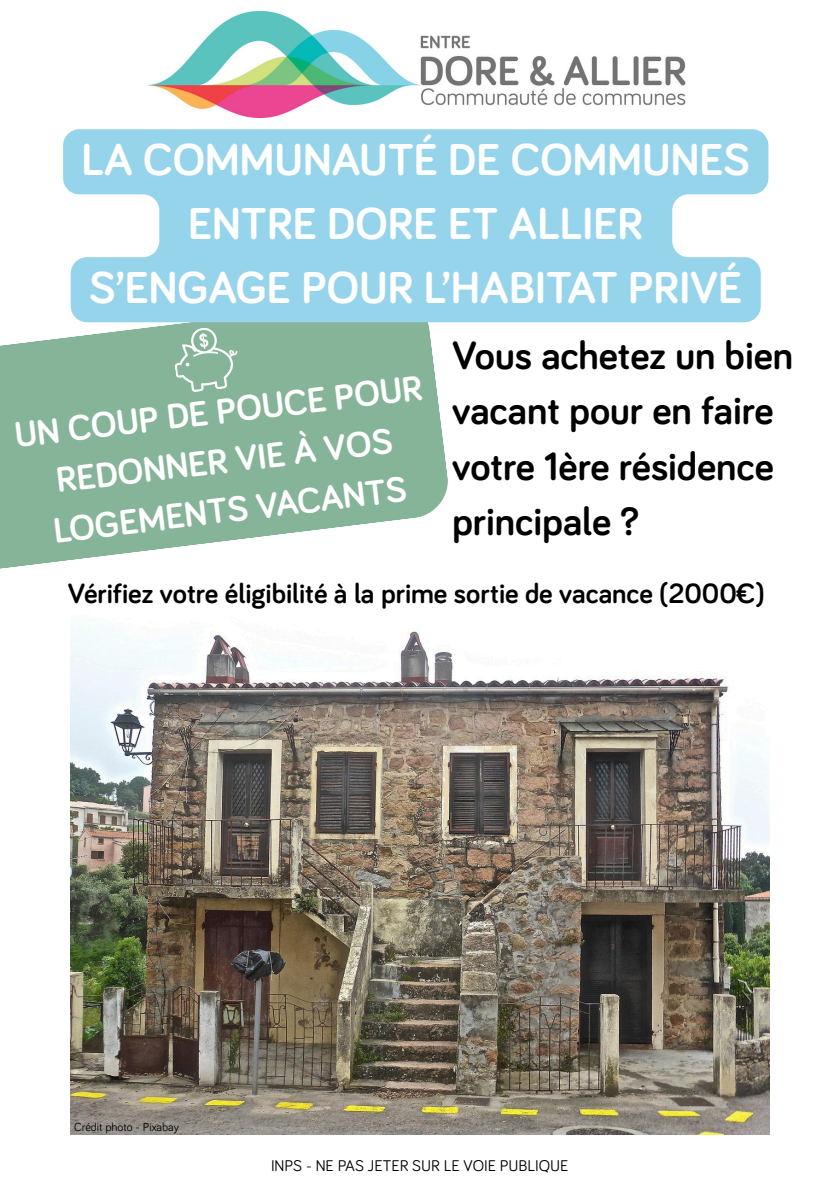
<style>
.page{position:relative;width:839px;height:1191px;background:#fff}
.page>*{position:absolute;margin:0;border:0;box-sizing:border-box;transform-origin:0 0}
.t1{font:700 46px/64px "Bariol";color:#fff;text-align:center}
.t2{font:700 40.6px/55.6px "Bariol";color:#000}
.t3{font:700 36.4px/49.6px "Bariol";color:#fff;text-align:center}
.t4{font:700 28.6px "Bariol";color:#000}
.t5{font:16px "Bariol";color:#000}
.t6{font:12px "Bariol";color:#000}
</style>
<div class="page">
<svg style="left:0;top:322px;width:452px;height:247px;fill:#86b499"></svg>
<svg style="left:170px;top:324px;width:72px;height:70px;background:#96bda6"></svg>
<img style="left:146px;top:11px;width:540px;height:107px">
<img style="left:70px;top:626px;width:699px;height:508px">
<svg style="left:63px;top:129px;width:705px;height:193px;background:#a0d8ed"></svg>
<h1 class="t1" style="left:81px;top:130px;width:670px">LA COMMUNAUTÉ DE COMMUNES<br>ENTRE DORE ET ALLIER<br>S’ENGAGE POUR L’HABITAT PRIVÉ</h1>
<p class="t2" style="left:452px;top:329px;width:342px">Vous achetez un bien vacant pour en faire votre 1ère résidence principale ?</p>
<h2 class="t4" style="left:68px;top:580px;width:698px">Vérifiez votre éligibilité à la prime sortie de vacance (2000€)</h2>
<p class="t3" style="left:12px;top:413px;width:412px;rotate:-7deg">UN COUP DE POUCE POUR<br>REDONNER VIE À VOS<br>LOGEMENTS VACANTS</p>
<h3 class="t6" style="left:74px;top:1121px;width:106px">Crédit photo - Pixabay</h3>
<p class="t5" style="left:271px;top:1158px;width:299px">INPS - NE PAS JETER SUR LE VOIE PUBLIQUE</p>
</div>
